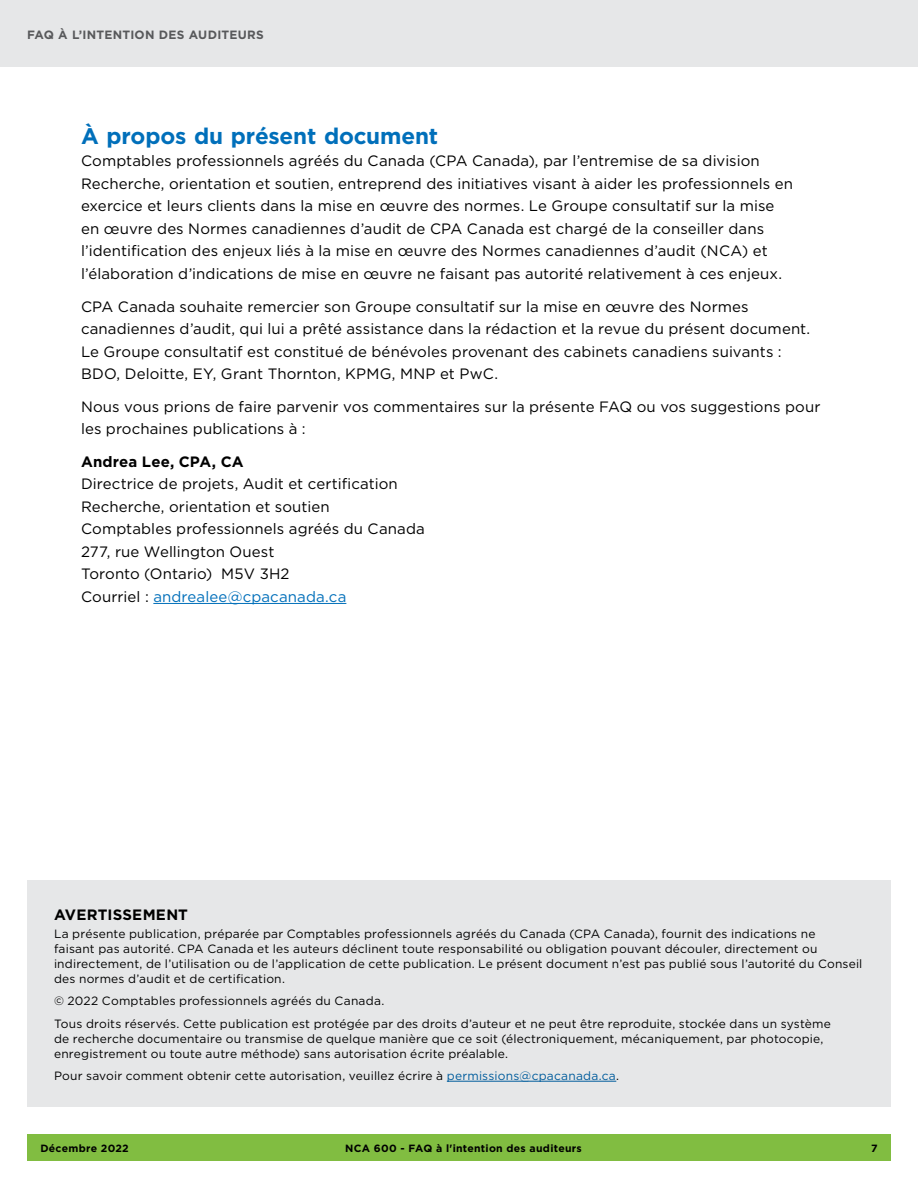
<style>
.page{position:relative;width:918px;height:1188px;background:#fff}
.page>*{position:absolute;margin:0;border:0;box-sizing:border-box;transform-origin:0 0}
.CPA_head1{font:700 22.5px "Gotham";letter-spacing:-.01em;color:#006fba}
.CPA__para1{font:15px/22.5px "Gotham";letter-spacing:.005em;color:#000}
.CPA__body{font:15px/22.5px "Gotham";letter-spacing:.005em;color:#000}
.CPA__body-2{font:15px "Gotham";letter-spacing:.01em;color:#006fba}
.CPA__body-3{font:700 15px "Gotham";letter-spacing:.01em;color:#000}
.disclaimer_head{font:700 15px "Gotham";letter-spacing:.01em;color:#000}
.disclaimer_body{font:12px/15px "Gotham";letter-spacing:.015em;color:#000}
.disclaimer_para1{font:12px/15px "Gotham";letter-spacing:.015em;color:#000}
.t1{font:700 12px "Gotham";letter-spacing:.02em;color:#58595b}
.t2{font:700 10.5px "Gotham";letter-spacing:.025em;color:#000}
.s1{color:#000}
.s2{color:#005c9c}
</style>
<div class="page">
<div style="left:27px;top:880px;width:864px;height:227px;background:#e6e7e8"></div>
<hr style="left:447px;top:1081px;width:169px;height:1px;background:#005c9c">
<hr style="left:153px;top:603px;width:193px;height:1px;background:#006fba">
<div style="left:27px;top:1134px;width:864px;height:27px;background:#81bd41"></div>
<div style="left:0;top:0;width:918px;height:68px;background:#e6e7e8"></div>
<p class="t1" style="left:27px;top:26px;width:238px">FAQ à l’INTENTION DES AUDITEURS</p>
<h2 class="CPA_head1" style="left:81px;top:121px;width:359px">à propos du présent document</h2>
<p class="CPA__para1" style="left:81px;top:150px;width:713px">Comptables professionnels agréés du Canada (CPA Canada), par l’entremise de sa division Recherche, orientation et soutien, entreprend des initiatives visant à aider les professionnels en exercice et leurs clients dans la mise en œuvre des normes. Le Groupe consultatif sur la mise en œuvre des Normes canadiennes d’audit de CPA Canada est chargé de la conseiller dans l’identification des enjeux liés à la mise en œuvre des Normes canadiennes d’audit (NCA) et l’élaboration d’indications de mise en œuvre ne faisant pas autorité relativement à ces enjeux.</p>
<p class="CPA__body" style="left:81px;top:295px;width:731px">CPA Canada souhaite remercier son Groupe consultatif sur la mise en œuvre des Normes canadiennes d’audit, qui lui a prêté assistance dans la rédaction et la revue du présent document.<br>Le Groupe consultatif est constitué de bénévoles provenant des cabinets canadiens suivants :<br>BDO, Deloitte, EY, Grant Thornton, KPMG, MNP et PwC.</p>
<p class="CPA__body" style="left:81px;top:395px;width:741px">Nous vous prions de faire parvenir vos commentaires sur la présente FAQ ou vos suggestions pour les prochaines publications à :</p>
<p class="CPA__body-3" style="left:81px;top:452px;width:164px">Andrea lee, CPA, CA</p>
<p class="CPA__para1" style="left:81px;top:473px;width:318px">Directrice de projets, Audit et certification</p>
<p class="CPA__para1" style="left:81px;top:495px;width:250px">Recherche, orientation et soutien</p>
<p class="CPA__para1" style="left:81px;top:518px;width:345px">Comptables professionnels agréés du Canada</p>
<p class="CPA__para1" style="left:81px;top:540px;width:195px">277, rue Wellington Ouest</p>
<p class="CPA__para1" style="left:81px;top:563px;width:210px">Toronto (Ontario) M5V 3H2</p>
<p class="CPA__body-2" style="left:81px;top:587px;width:267px"><span class="s1">Courriel :</span> andrealee@cpacanada.ca</p>
<h2 class="disclaimer_head" style="left:54px;top:904px;width:135px">AVERTISSEMENT</h2>
<p class="disclaimer_para1" style="left:54px;top:925px;width:810px">La présente publication, préparée par Comptables professionnels agréés du Canada (CPA Canada), fournit des indications ne<br>faisant pas autorité. CPA Canada et les auteurs déclinent toute responsabilité ou obligation pouvant découler, directement ou indirectement, de l’utilisation ou de l’application de cette publication. Le présent document n’est pas publié sous l’autorité du Conseil des normes d’audit et de certification.</p>
<p class="disclaimer_body" style="left:54px;top:993px;width:332px">© 2022 Comptables professionnels agréés du Canada.</p>
<p class="disclaimer_body" style="left:54px;top:1015px;width:779px">Tous droits réservés. Cette publication est protégée par des droits d’auteur et ne peut être reproduite, stockée dans un système de recherche documentaire ou transmise de quelque manière que ce soit (électroniquement, mécaniquement, par photocopie, enregistrement ou toute autre méthode) sans autorisation écrite préalable.</p>
<p class="disclaimer_body" style="left:54px;top:1068px;width:567px">Pour savoir comment obtenir cette autorisation, veuillez écrire à <span class="s2">permissions@cpacanada.ca</span>.</p>
<p class="t2" style="left:40px;top:1141px;width:90px">Décembre 2022</p>
<p class="t2" style="left:345px;top:1141px;width:238px">NCA 600 - FAQ à l'intention des auditeurs</p>
<p class="t2" style="left:871px;top:1141px;width:8px">7</p>
</div>
